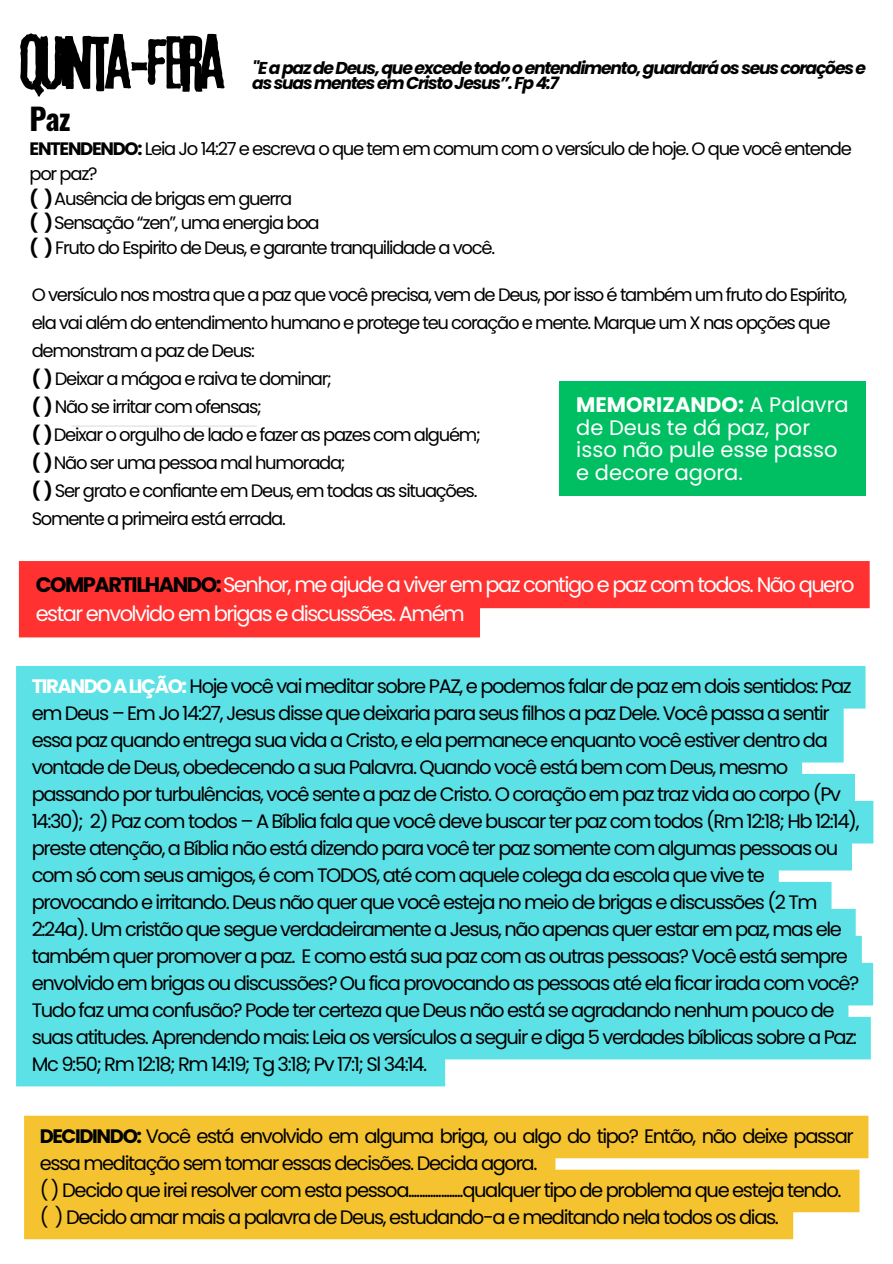
<style>
.page{position:relative;width:893px;height:1264px;background:#fff}
.page>*{position:absolute;margin:0;border:0;box-sizing:border-box;transform-origin:0 0}
.t1{font:69px "Lava Pro Rough";letter-spacing:-.07em;color:#000}
.t2{font:700 30px "Oswald";color:#000}
.t3{font:21px/29.2px "Poppins";letter-spacing:-.07em;color:#fff}
.t4{font:21px/22.5px "Poppins";color:#fff}
.t5{font:19.5px/27px "Poppins";letter-spacing:-.07em;color:#000}
.t6{font:18px/28px "Poppins";letter-spacing:-.07em;color:#000}
.t7{font:italic 700 17.25px/14.5px "Poppins";letter-spacing:-.07em;color:#000}
.s1{font-weight:700}
.s2{font-weight:700;color:#000}
.s3{font-weight:700;color:#fff}
</style>
<div class="page">
<hr style="left:72px;top:425px;width:185px;height:1px;background:#000">
<div style="left:559px;top:381px;width:306px;height:115px;background:#00bf63"></div>
<div style="left:16px;top:666px;width:857px;height:420px;background:#5ce1e6"></div>
<div style="left:24px;top:1115px;width:844px;height:124px;background:#f5c32f"></div>
<svg style="left:19px;top:561px;width:850px;height:76px;fill:#ff3131"></svg>
<h1 class="t1" style="left:19px;top:24px;width:208px">QUINTA-FEIRA</h1>
<h2 class="t2" style="left:30px;top:95px;width:43px">Paz</h2>
<p class="t7" style="left:252px;top:61px;width:615px">"E a paz de Deus, que excede todo o entendimento, guardará os seus corações e as suas mentes em Cristo Jesus”. Fp 4:7</p>
<p class="t6" style="left:30px;top:136px;width:823px;line-height:24.8px"><span class="s1">ENTENDENDO:</span> Leia Jo 14:27 e escreva o que tem em comum com o versículo de hoje. O que você entende por paz?<br><span class="s1">( )</span>Ausência de brigas em guerra<br><span class="s1">( )</span>Sensação “zen”, uma energia boa<br><span class="s1">( )</span> Fruto do Espirito de Deus, e garante tranquilidade a você.</p>
<p class="t6" style="left:32px;top:280px;width:817px">O versículo nos mostra que a paz que você precisa, vem de Deus, por isso é também um fruto do Espírito, ela vai além do entendimento humano e protege teu coração e mente. Marque um X nas opções que demonstram a paz de Deus:<br><span class="s1">( )</span> Deixar a mágoa e raiva te dominar;<br><span class="s1">( )</span> Não se irritar com ofensas;<br><span class="s1">( )</span>Deixar o orgulho de lado e fazer as pazes com alguém;<br><span class="s1">( )</span>Não ser uma pessoa mal humorada;<br><span class="s1">( )</span> Ser grato e confiante em Deus, em todas as situações.<br>Somente a primeira está errada.</p>
<p class="t4" style="left:576px;top:394px;width:274px"><span class="s1">MEMORIZANDO:</span> A Palavra de Deus te dá paz, por isso não pule esse passo e decore agora.</p>
<p class="t3" style="left:36px;top:570px;width:820px"><span class="s2">COMPARTILHANDO:</span>Senhor, me ajude a viver em paz contigo e paz com todos. Não quero estar envolvido em brigas e discussões. Amém</p>
<p class="t5" style="left:32px;top:672px;width:829px"><span class="s3">TIRANDOALIÇÃO:</span> Hoje você vai meditar sobre PAZ, e podemos falar de paz em dois sentidos: Paz em Deus – Em Jo 14:27, Jesus disse que deixaria para seus filhos a paz Dele. Você passa a sentir essa paz quando entrega sua vida a Cristo, e ela permanece enquanto você estiver dentro da vontade de Deus, obedecendo a sua Palavra. Quando você está bem com Deus, mesmo passando por turbulências, você sente a paz de Cristo. O coração em paz traz vida ao corpo (Pv 14:30); 2) Paz com todos – A Bíblia fala que você deve buscar ter paz com todos (Rm 12:18; Hb 12:14), preste atenção, a Bíblia não está dizendo para você ter paz somente com algumas pessoas ou com só com seus amigos, é com TODOS, até com aquele colega da escola que vive te provocando e irritando. Deus não quer que você esteja no meio de brigas e discussões (2 Tm 2:24a). Um cristão que segue verdadeiramente a Jesus, não apenas quer estar em paz, mas ele também quer promover a paz. E como está sua paz com as outras pessoas? Você está sempre envolvido em brigas ou discussões? Ou fica provocando as pessoas até ela ficar irada com você?<br>Tudo faz uma confusão? Pode ter certeza que Deus não está se agradando nenhum pouco de suas atitudes. Aprendendo mais: Leia os versículos a seguir e diga 5 verdades bíblicas sobre a Paz:<br>Mc 9:50; Rm 12:18; Rm 14:19; Tg 3:18; Pv 17:1; Sl 34:14.</p>
<p class="t5" style="left:40px;top:1122px;width:815px"><span class="s1">DECIDINDO:</span> Você está envolvido em alguma briga, ou algo do tipo? Então, não deixe passar essa meditação sem tomar essas decisões. Decida agora.<br>( ) Decido que irei resolver com esta pessoa....................qualquer tipo de problema que esteja tendo. ( ) Decido amar mais a palavra de Deus, estudando-a e meditando nela todos os dias.</p>
</div>
